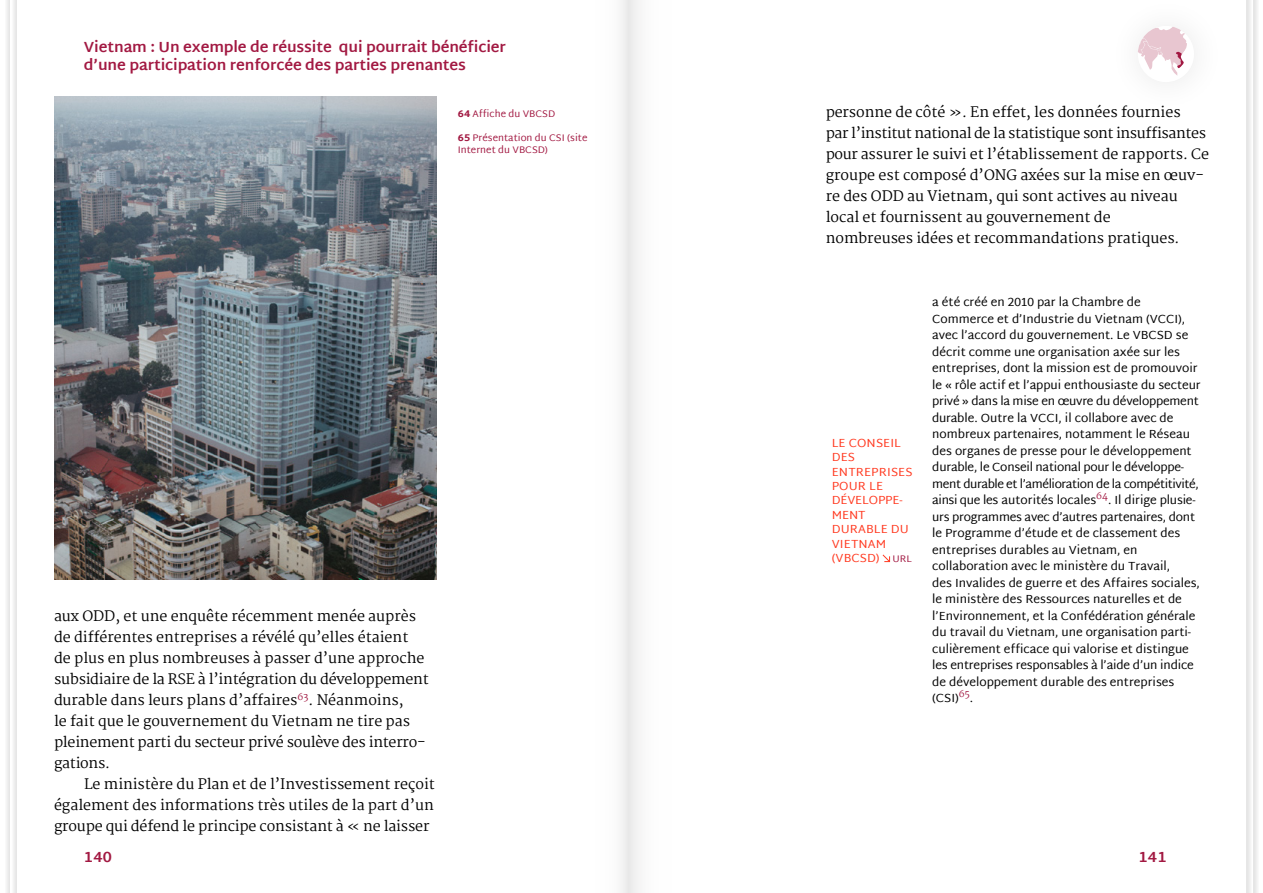
<style>
.page{position:relative;width:1263px;height:893px;background:#fff}
.page>*{position:absolute;margin:0;border:0;box-sizing:border-box;transform-origin:0 0}
.t1{font:700 15px/18px "Martel Sans";letter-spacing:-.01em;color:#a21942}
.Fließtext{font:14.25px/21px "Martel";color:#000}
.Tabelle_Text{font:12px/16.5px "Martel Sans";color:#000}
.Tabelle_Titel{font:12px/14.4px "Martel Sans";letter-spacing:.01em;color:#ff3a21}
.Fußnoten{font:9.75px/12px "Martel Sans";color:#a21942}
.Tabelle_Text-2{font:9.6px "Martel";color:#a21942}
.s1{font-weight:800}
.s2{font-size:9.75px;color:#a21942}
</style>
<div class="page">
<div style="left:621px;top:0;width:18px;height:893px;background:#efefef"></div>
<div style="left:1247px;top:0;width:16px;height:893px;background:linear-gradient(to bottom,#efefef,#efefef)"></div>
<svg style="left:1254px;top:0;width:9px;height:893px"></svg>
<div style="left:0;top:0;width:16px;height:893px;background:linear-gradient(to bottom,#f7f7f7,#f7f7f7)"></div>
<svg style="left:0;top:0;width:9px;height:893px"></svg>
<svg style="left:882px;top:554px;width:8px;height:8px"></svg>
<svg style="left:1138px;top:26px;width:49px;height:50px"></svg>
<img style="left:54px;top:96px;width:382px;height:483px">
<p class="t1" style="left:84px;top:38px;width:424px">Vietnam : Un exemple de réussite qui pourrait bénéficier d’une participation renforcée des parties prenantes</p>
<p class="Fußnoten" style="left:458px;top:108px;width:99px"><span class="s1">64</span> Affiche du VBCSD</p>
<p class="Fußnoten" style="left:458px;top:132px;width:131px"><span class="s1">65</span> Présentation du CSI (site<br>Internet du VBCSD)</p>
<p class="Fließtext" style="left:54px;top:606px;width:376px">aux ODD, et une enquête récemment menée auprès de différentes entreprises a révélé qu’elles étaient de plus en plus nombreuses à passer d’une approche subsidiaire de la RSE à l’intégration du développement durable dans leurs plans d’affaires<sup>63</sup>. Néanmoins,<br>le fait que le gouvernement du Vietnam ne tire pas pleinement parti du secteur privé soulève des interro&shy;gations.</p>
<p class="Fließtext" style="left:54px;top:774px;width:382px;text-align:justify;text-indent:30px">Le ministère du Plan et de l’Investissement reçoit également des informations très utiles de la part d’un groupe qui défend le principe consistant à « ne laisser</p>
<p class="Fließtext" style="left:826px;top:102px;width:385px">personne de côté ». En effet, les données fournies<br>par l’institut national de la statistique sont insuffisantes pour assurer le suivi et l’établissement de rapports. Ce groupe est composé d’ONG axées sur la mise en œuv&shy;re des ODD au Vietnam, qui sont actives au niveau local et fournissent au gouvernement de<br>nombreuses idées et recommandations pratiques.</p>
<p class="Tabelle_Titel" style="left:832px;top:435px;width:82px">LE CONSEIL<br>DES<br>ENTREPRISES<br>POUR LE<br>DÉVELOPPE-<br>MENT<br>DURABLE DU<br>VIETNAM (VBCSD) <span class="s2">URL</span></p>
<p class="Tabelle_Text" style="left:932px;top:294px;width:270px">a été créé en 2010 par la Chambre de Commerce et d’Industrie du Vietnam (VCCI), avec l’accord du gouvernement. Le VBCSD se décrit comme une organisation axée sur les entreprises, dont la mission est de promouvoir le « rôle actif et l’appui enthousiaste du secteur privé » dans la mise en œuvre du développement durable. Outre la VCCI, il collabore avec de nombreux partenaires, notamment le Réseau des organes de presse pour le développement durable, le Conseil national pour le développe&shy;ment durable et l’amélioration de la compétitivité, ainsi que les autorités locales</p>
<p class="Tabelle_Text-2" style="left:1096px;top:490px;width:13px">64</p>
<p class="Tabelle_Text" style="left:932px;top:492px;width:269px;text-indent:176px">. Il dirige plusie&shy;urs programmes avec d’autres partenaires, dont le Programme d’étude et de classement des entreprises durables au Vietnam, en collaboration avec le ministère du Travail,<br>des Invalides de guerre et des Affaires sociales, le ministère des Ressources naturelles et de l’Environnement, et la Confédération générale du travail du Vietnam, une organisation parti&shy;culièrement efficace qui valorise et distingue les entreprises responsables à l’aide d’un indice de développement durable des entreprises (CSI)</p>
<p class="Tabelle_Text-2" style="left:959px;top:688px;width:12px">65</p>
<p class="Tabelle_Text" style="left:970px;top:690px;width:5px">.</p>
<p class="t1" style="left:84px;top:848px;width:30px">140</p>
<p class="t1" style="left:1138px;top:848px;width:30px">141</p>
</div>
